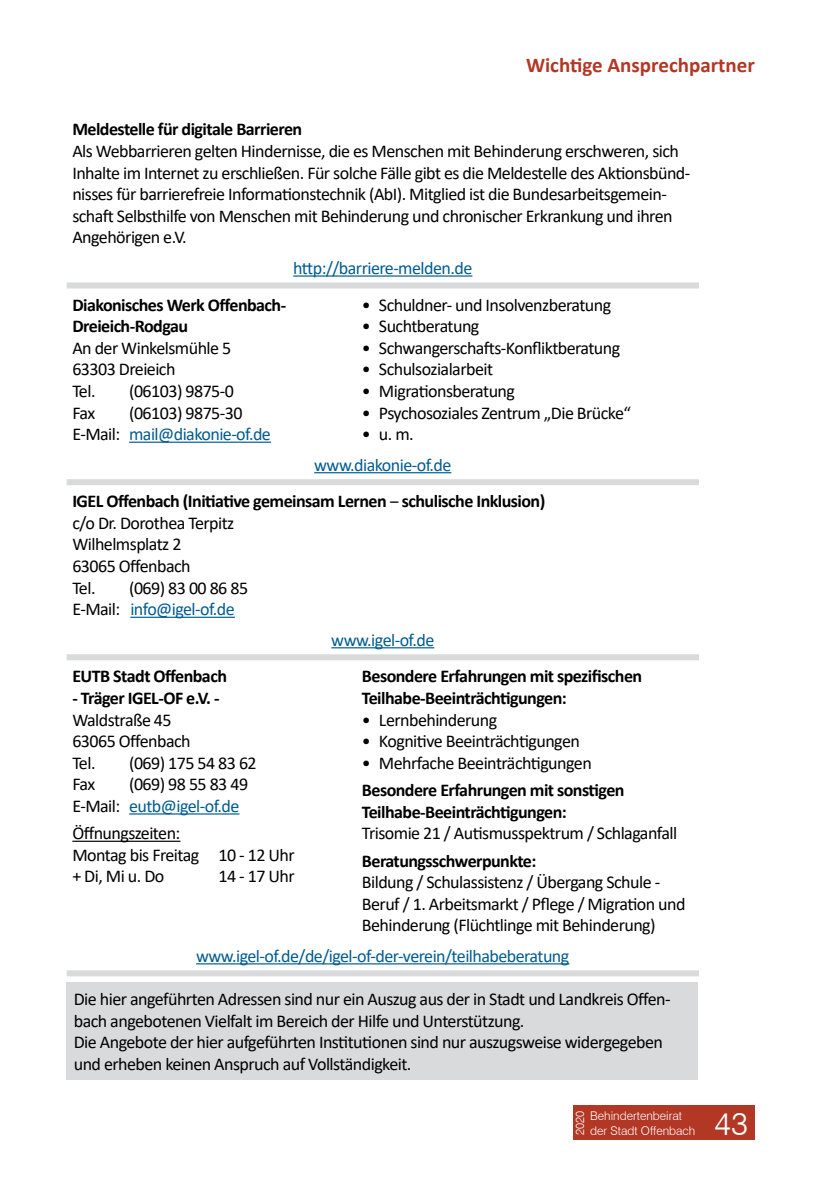
<style>
.page{position:relative;width:840px;height:1191px;background:#fff}
.page>*{position:absolute;margin:0;border:0;box-sizing:border-box;transform-origin:0 0}
.t1{font:300 32px "Swiss 721 BT";color:#fff}
.t2{font:700 21px "Calibri";color:#b23725}
.t3{font:18px/21.6px "Calibri";letter-spacing:-.03em;color:#000}
.t4{font:700 18px/21.6px "Calibri";letter-spacing:-.03em;color:#000}
.t5{font:18px "Calibri";letter-spacing:-.03em;color:#005c91}
.t6{font:300 12px/14.4px "Swiss 721 BT";color:#fff}
.t7{font:300 12px "Swiss 721 BT";color:#fff;scale:.95 1}
.s1{font-weight:400;color:#005c91}
.s2{font-weight:400}
.s3{color:#005c91}
</style>
<div class="page">
<div style="left:573px;top:1106px;width:181px;height:34px;background:#b23725"></div>
<svg style="left:67px;top:282px;width:631px;height:694px"></svg>
<hr style="left:293px;top:275px;width:179px;height:2px;background:#005c91">
<hr style="left:129px;top:441px;width:142px;height:2px;background:#005c91">
<hr style="left:314px;top:472px;width:137px;height:1px;background:#005c91">
<hr style="left:130px;top:616px;width:105px;height:2px;background:#005c91">
<hr style="left:331px;top:647px;width:103px;height:1px;background:#005c91">
<hr style="left:129px;top:813px;width:110px;height:1px;background:#005c91">
<hr style="left:72px;top:840px;width:108px;height:2px;background:#000">
<hr style="left:196px;top:963px;width:373px;height:1px;background:#005c91">
<div style="left:67px;top:982px;width:630px;height:97px;background:#d9dadb"></div>
<p class="t2" style="left:525px;top:51px;width:230px">Wichtige Ansprechpartner</p>
<p class="t4" style="left:72px;top:118px;width:231px">Meldestelle für digitale Barrieren</p>
<p class="t3" style="left:72px;top:140px;width:619px">Als Webbarrieren gelten Hindernisse, die es Menschen mit Behinderung erschweren, sich Inhalte im Internet zu erschließen. Für solche Fälle gibt es die Meldestelle des Aktionsbünd&shy;nisses für barrierefreie Informationstechnik (AbI). Mitglied ist die Bundesarbeitsgemein&shy;schaft Selbsthilfe von Menschen mit Behinderung und chronischer Erkrankung und ihren Angehörigen e.V.</p>
<p class="t5" style="left:293px;top:255px;width:180px">http://barriere-melden.de</p>
<p class="t4" style="left:72px;top:293px;width:215px">Diakonisches Werk Offenbach-<br>Dreieich-Rodgau</p>
<p class="t3" style="left:72px;top:336px;width:160px">An der Winkelsmühle 5<br>63303 Dreieich<br>Tel.</p>
<p class="t3" style="left:362px;top:293px;width:251px">• Schuldner- und Insolvenzberatung</p>
<p class="t3" style="left:362px;top:315px;width:119px">• Suchtberatung</p>
<p class="t3" style="left:362px;top:336px;width:260px">• Schwangerschafts-Konfliktberatung</p>
<p class="t3" style="left:362px;top:358px;width:133px">• Schulsozialarbeit</p>
<p class="t3" style="left:362px;top:380px;width:154px">• Migrationsberatung</p>
<p class="t3" style="left:362px;top:401px;width:270px">• Psychosoziales Zentrum „Die Brücke“</p>
<p class="t3" style="left:362px;top:423px;width:53px">• u. m.</p>
<p class="t4" style="left:72px;top:446px;width:474px;line-height:36.6px;text-indent:242px"><span class="s1">www.diakonie-of.de<br></span>IGEL Offenbach (Initiative gemeinsam Lernen <span class="s2">‒</span> schulische Inklusion)</p>
<p class="t3" style="left:72px;top:511px;width:163px">c/o Dr. Dorothea Terpitz<br>Wilhelmsplatz 2<br>63065 Offenbach<br>Tel.</p>
<p class="t3" style="left:129px;top:380px;width:106px">(06103) 9875-0</p>
<p class="t3" style="left:72px;top:401px;width:200px;text-indent:57px">(06103) 9875-30<br>E-Mail: <span class="s3">mail@diakonie-of.de</span></p>
<p class="t3" style="left:72px;top:401px;width:24px">Fax</p>
<p class="t3" style="left:72px;top:576px;width:177px;text-indent:57px">(069) 83 00 86 85<br>E-Mail: <span class="s3">info@igel-of.de</span></p>
<p class="t5" style="left:331px;top:627px;width:104px">www.igel-of.de</p>
<p class="t4" style="left:72px;top:665px;width:156px">EUTB Stadt Offenbach</p>
<p class="t4" style="left:72px;top:687px;width:149px">- Träger IGEL-OF e.V. -</p>
<p class="t3" style="left:72px;top:708px;width:120px">Waldstraße 45<br>63065 Offenbach<br>Tel.</p>
<p class="t4" style="left:362px;top:665px;width:281px">Besondere Erfahrungen mit spezifischen<br>Teilhabe-Beeinträchtigungen:</p>
<p class="t3" style="left:362px;top:708px;width:137px">• Lernbehinderung</p>
<p class="t3" style="left:362px;top:730px;width:219px">• Kognitive Beeinträchtigungen</p>
<p class="t3" style="left:362px;top:751px;width:231px">• Mehrfache Beeinträchtigungen</p>
<p class="t4" style="left:362px;top:779px;width:264px">Besondere Erfahrungen mit sonstigen<br>Teilhabe-Beeinträchtigungen:</p>
<p class="t3" style="left:362px;top:822px;width:316px">Trisomie 21 / Autismusspektrum / Schlaganfall</p>
<p class="t4" style="left:362px;top:849px;width:176px">Beratungsschwerpunkte:</p>
<p class="t3" style="left:362px;top:871px;width:325px">Bildung / Schulassistenz / Übergang Schule -<br>Beruf / 1. Arbeitsmarkt / Pflege / Migration und<br>Behinderung (Flüchtlinge mit Behinderung)</p>
<p class="t5" style="left:196px;top:943px;width:374px">www.igel-of.de/de/igel-of-der-verein/teilhabeberatung</p>
<p class="t3" style="left:74px;top:988px;width:598px">Die hier angeführten Adressen sind nur ein Auszug aus der in Stadt und Landkreis Offen&shy;bach angebotenen Vielfalt im Bereich der Hilfe und Unterstützung.<br>Die Angebote der hier aufgeführten Institutionen sind nur auszugsweise widergegeben und erheben keinen Anspruch auf Vollständigkeit.</p>
<p class="t3" style="left:129px;top:751px;width:129px">(069) 175 54 83 62</p>
<p class="t3" style="left:72px;top:773px;width:177px;text-indent:57px">(069) 98 55 83 49<br>E-Mail: <span class="s3">eutb@igel-of.de</span></p>
<p class="t3" style="left:72px;top:822px;width:224px">Öffnungszeiten:<br>Montag bis Freitag 10 - 12 Uhr + Di, Mi u. Do</p>
<p class="t3" style="left:72px;top:773px;width:24px">Fax</p>
<p class="t3" style="left:218px;top:865px;width:78px">14 - 17 Uhr</p>
<p class="t7" style="left:572px;top:1134px;width:27px;rotate:-90deg">2020</p>
<p class="t6" style="left:590px;top:1108px;width:106px">Behindertenbeirat der Stadt Offenbach</p>
<h1 class="t1" style="left:713px;top:1103px;width:36px">43</h1>
</div>
